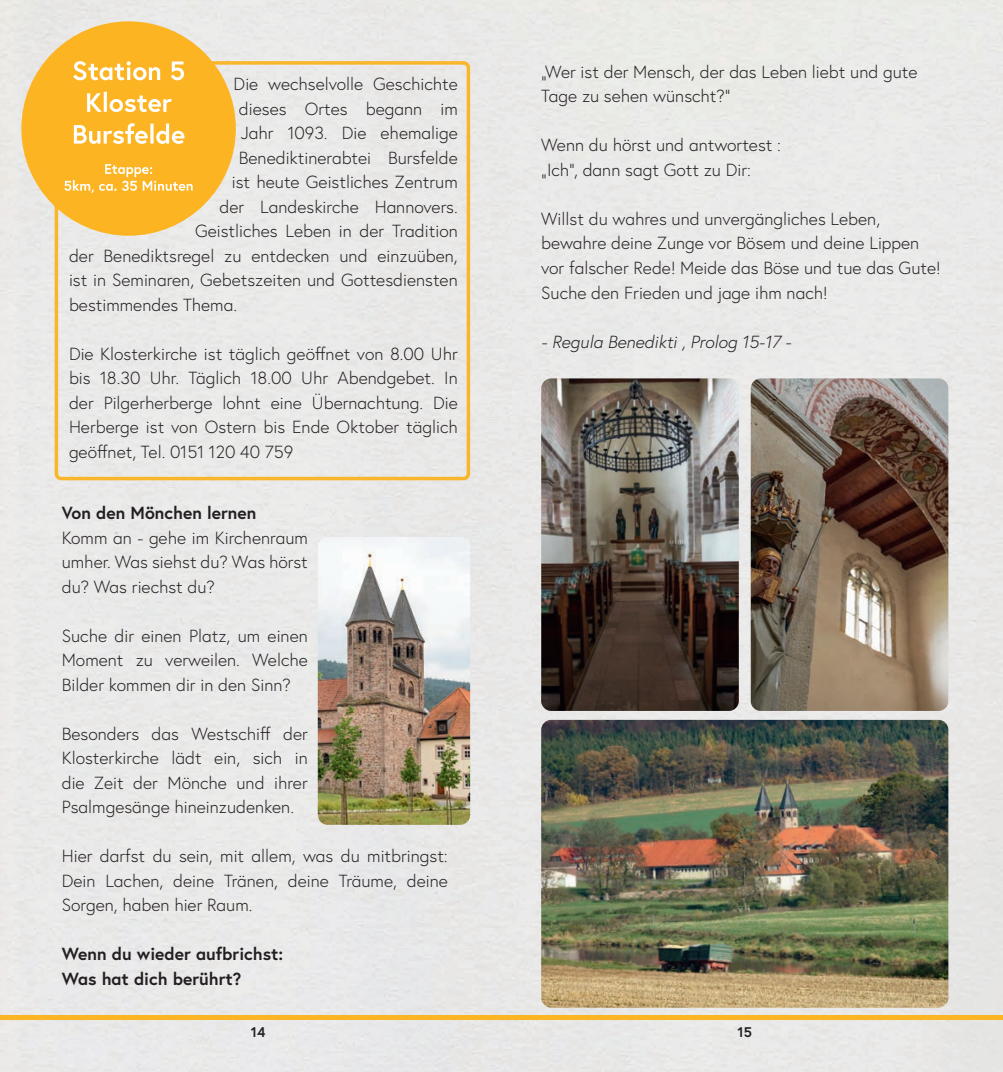
<style>
.page{position:relative;width:1003px;height:1072px;background:#fff}
.page>*{position:absolute;margin:0;border:0;box-sizing:border-box;transform-origin:0 0}
.t1{font:300 17.5px/24.5px "Europa";color:#231f20;text-align:justify}
.t2{font:700 17.5px/24.5px "Europa";color:#231f20}
.t3{font:italic 300 17.5px "Europa";color:#231f20}
.t4{font:700 14px "Europa";color:#231f20}
</style>
<div class="page">
<div style="left:0;top:0;width:1002px;height:1071px;background:#e9eae9"></div>
<img style="left:750px;top:378px;width:197px;height:333px">
<img style="left:541px;top:378px;width:197px;height:333px">
<img style="left:541px;top:720px;width:406px;height:287px">
<img style="left:317px;top:537px;width:153px;height:287px">
<div style="left:55px;top:61px;width:415px;height:419px;border:4px solid #fab62a;border-radius:5px"></div>
<div style="left:0;top:1014px;width:1002px;height:5px;background:#fbb424"></div>
<div style="left:21px;top:21px;width:215px;height:215px;background:#fcb423;border-radius:50%"></div>
<svg style="left:74px;top:123px;width:110px;height:21px"></svg>
<svg style="left:87px;top:92px;width:85px;height:20px"></svg>
<svg style="left:73px;top:61px;width:111px;height:19px"></svg>
<svg style="left:64px;top:164px;width:128px;height:29px"></svg>
<p class="t1" style="left:233px;top:72px;width:225px">Die wechselvolle Geschichte</p>
<p class="t1" style="left:239px;top:96px;width:220px">dieses Ortes begann im</p>
<p class="t1" style="left:240px;top:121px;width:218px">Jahr 1093. Die ehemalige</p>
<p class="t1" style="left:239px;top:145px;width:220px">Benediktinerabtei Bursfelde</p>
<p class="t1" style="left:232px;top:170px;width:227px">ist heute Geistliches Zentrum</p>
<p class="t1" style="left:219px;top:194px;width:239px">der Landeskirche Hannovers.</p>
<p class="t1" style="left:195px;top:219px;width:264px">Geistliches Leben in der Tradition</p>
<p class="t1" style="left:69px;top:243px;width:390px">der Benediktsregel zu entdecken und einzuüben,</p>
<p class="t1" style="left:69px;top:268px;width:390px">ist in Seminaren, Gebetszeiten und Gottesdiensten</p>
<p class="t1" style="left:69px;top:292px;width:169px">bestimmendes Thema.</p>
<p class="t1" style="left:69px;top:341px;width:390px">Die Klosterkirche ist täglich geöffnet von 8.00 Uhr bis 18.30 Uhr. Täglich 18.00 Uhr Abendgebet. In der Pilgerherberge lohnt eine Übernachtung. Die Herberge ist von Ostern bis Ende Oktober täglich geöffnet, Tel. 0151 120 40 759</p>
<p class="t2" style="left:62px;top:500px;width:196px">Von den Mönchen lernen</p>
<p class="t1" style="left:62px;top:525px;width:247px">Komm an - gehe im Kirchenraum umher. Was siehst du? Was hörst du? Was riechst du?</p>
<p class="t1" style="left:62px;top:623px;width:247px">Suche dir einen Platz, um einen Moment zu verweilen. Welche Bilder kommen dir in den Sinn?</p>
<p class="t1" style="left:62px;top:721px;width:247px">Besonders das Westschiff der Klosterkirche lädt ein, sich in die Zeit der Mönche und ihrer Psalmgesänge hineinzudenken.</p>
<p class="t1" style="left:62px;top:843px;width:387px">Hier darfst du sein, mit allem, was du mitbringst:<br>Dein Lachen, deine Tränen, deine Träume, deine Sorgen, haben hier Raum.</p>
<p class="t2" style="left:62px;top:941px;width:223px">Wenn du wieder aufbrichst:<br>Was hat dich berührt?</p>
<p class="t1" style="left:541px;top:59px;width:377px">„Wer ist der Mensch, der das Leben liebt und gute<br>Tage zu sehen wünscht?“</p>
<p class="t1" style="left:541px;top:133px;width:241px">Wenn du hörst und antwortest : „Ich“, dann sagt Gott zu Dir:</p>
<p class="t1" style="left:541px;top:206px;width:400px;text-align:left">Willst du wahres und unvergängliches Leben, bewahre deine Zunge vor Bösem und deine Lippen vor falscher Rede! Meide das Böse und tue das Gute!<br>Suche den Frieden und jage ihm nach!</p>
<p class="t3" style="left:541px;top:330px;width:251px">- Regula Benedikti , Prolog 15-17 -</p>
<p class="t4" style="left:251px;top:1022px;width:16px">14</p>
<p class="t4" style="left:737px;top:1022px;width:16px">15</p>
</div>
